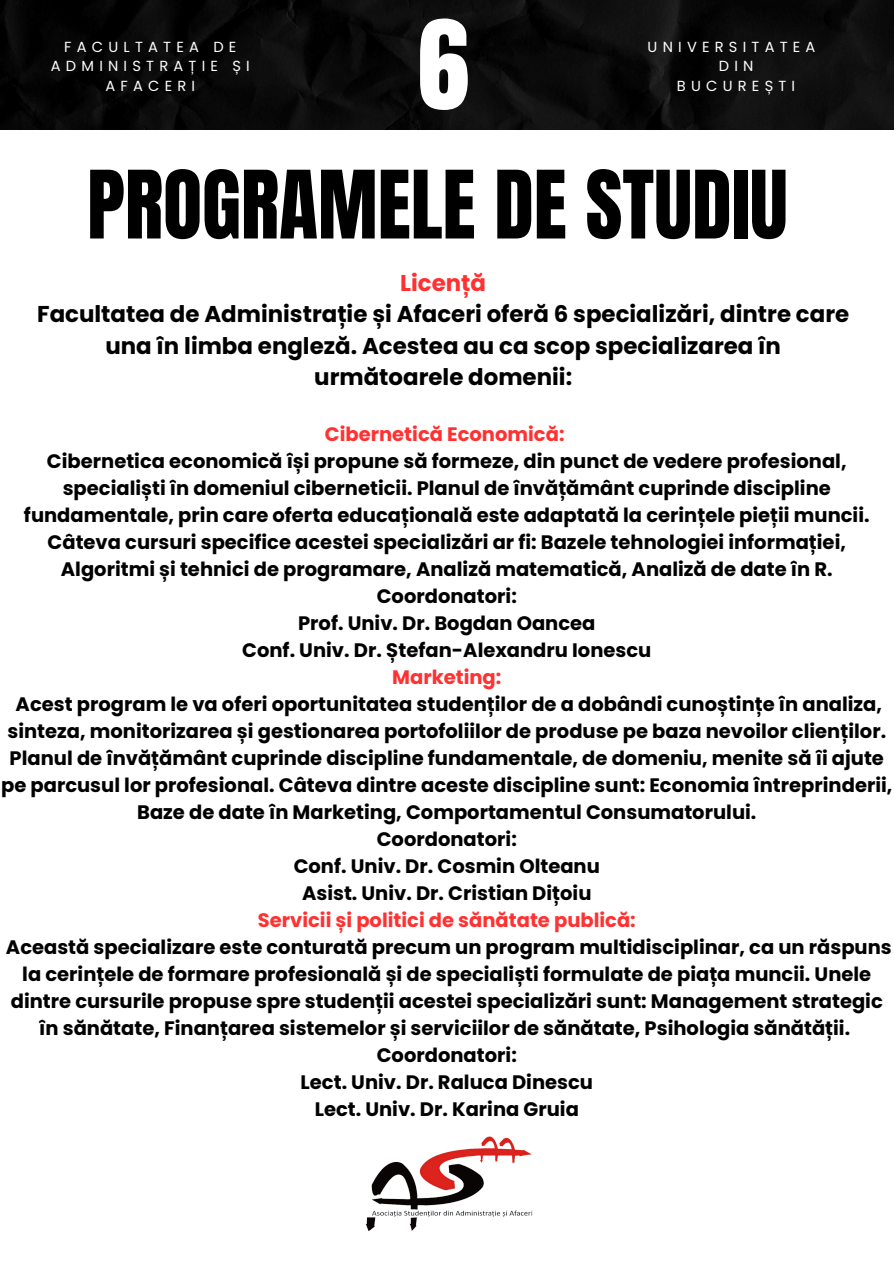
<style>
.page{position:relative;width:894px;height:1264px;background:#fff}
.page>*{position:absolute;margin:0;border:0;box-sizing:border-box;transform-origin:0 0}
.t1{font:104.4px "Anton";color:#fff}
.t2{font:80.1px "Anton";color:#000}
.t3{font:700 22.95px/31.5px "Poppins";color:#000;text-align:center}
.t4{font:700 19.5px/27px "Poppins";color:#000;text-align:center}
.t5{font:14.55px/19.6px "Poppins";letter-spacing:.355em;color:#fefefe;text-align:center}
.t6{font:14.55px "Poppins";letter-spacing:.355em;color:#fff}
.s1{color:#ff3131}
</style>
<div class="page">
<img style="left:0;top:0;width:892px;height:129px">
<img style="left:365px;top:1136px;width:168px;height:96px">
<h1 class="t1" style="left:417px;top:-10px;width:53px">6</h1>
<p class="t5" style="left:51px;top:37px;width:200px">FACULTATEA DE<br>ADMINISTRAȚIE ȘI<br>AFACERI</p>
<p class="t6" style="left:647px;top:36px;width:169px">UNIVERSITATEA</p>
<p class="t6" style="left:718px;top:56px;width:36px">DIN</p>
<p class="t6" style="left:676px;top:76px;width:120px">BUCUREȘTI</p>
<p class="t2" style="left:87px;top:147px;width:702px">PROGRAMELE DE STUDIU</p>
<h2 class="t3" style="left:37px;top:267px;width:813px"><span class="s1">Licență<br></span>Facultatea de Administrație și Afaceri oferă 6 specializări, dintre care una în limba engleză. Acestea au ca scop specializarea în următoarele domenii:</h2>
<h3 class="t4" style="left:1px;top:420px;width:892px"><span class="s1">Cibernetică Economică:<br></span>Cibernetica economică își propune să formeze, din punct de vedere profesional, specialiști în domeniul ciberneticii. Planul de învățământ cuprinde discipline fundamentale, prin care oferta educațională este adaptată la cerințele pieții muncii.<br>Câteva cursuri specifice acestei specializări ar fi: Bazele tehnologiei informației, Algoritmi și tehnici de programare, Analiză matematică, Analiză de date în R.<br>Coordonatori:<br>Prof. Univ. Dr. Bogdan Oancea<br>Conf. Univ. Dr. Ștefan-Alexandru Ionescu<br><span class="s1">Marketing:<br></span>Acest program le va oferi oportunitatea studenților de a dobândi cunoștințe în analiza, sinteza, monitorizarea și gestionarea portofoliilor de produse pe baza nevoilor clienților.<br>Planul de învățământ cuprinde discipline fundamentale, de domeniu, menite să îi ajute pe parcusul lor profesional. Câteva dintre aceste discipline sunt: Economia întreprinderii, Baze de date în Marketing, Comportamentul Consumatorului.<br>Coordonatori:<br>Conf. Univ. Dr. Cosmin Olteanu<br>Asist. Univ. Dr. Cristian Dițoiu<br><span class="s1">Servicii și politici de sănătate publică:<br></span>Această specializare este conturată precum un program multidisciplinar, ca un răspuns la cerințele de formare profesională și de specialiști formulate de piața muncii. Unele dintre cursurile propuse spre studenții acestei specializări sunt: Management strategic în sănătate, Finanțarea sistemelor și serviciilor de sănătate, Psihologia sănătății.<br>Coordonatori:<br>Lect. Univ. Dr. Raluca Dinescu<br>Lect. Univ. Dr. Karina Gruia</h3>
</div>
